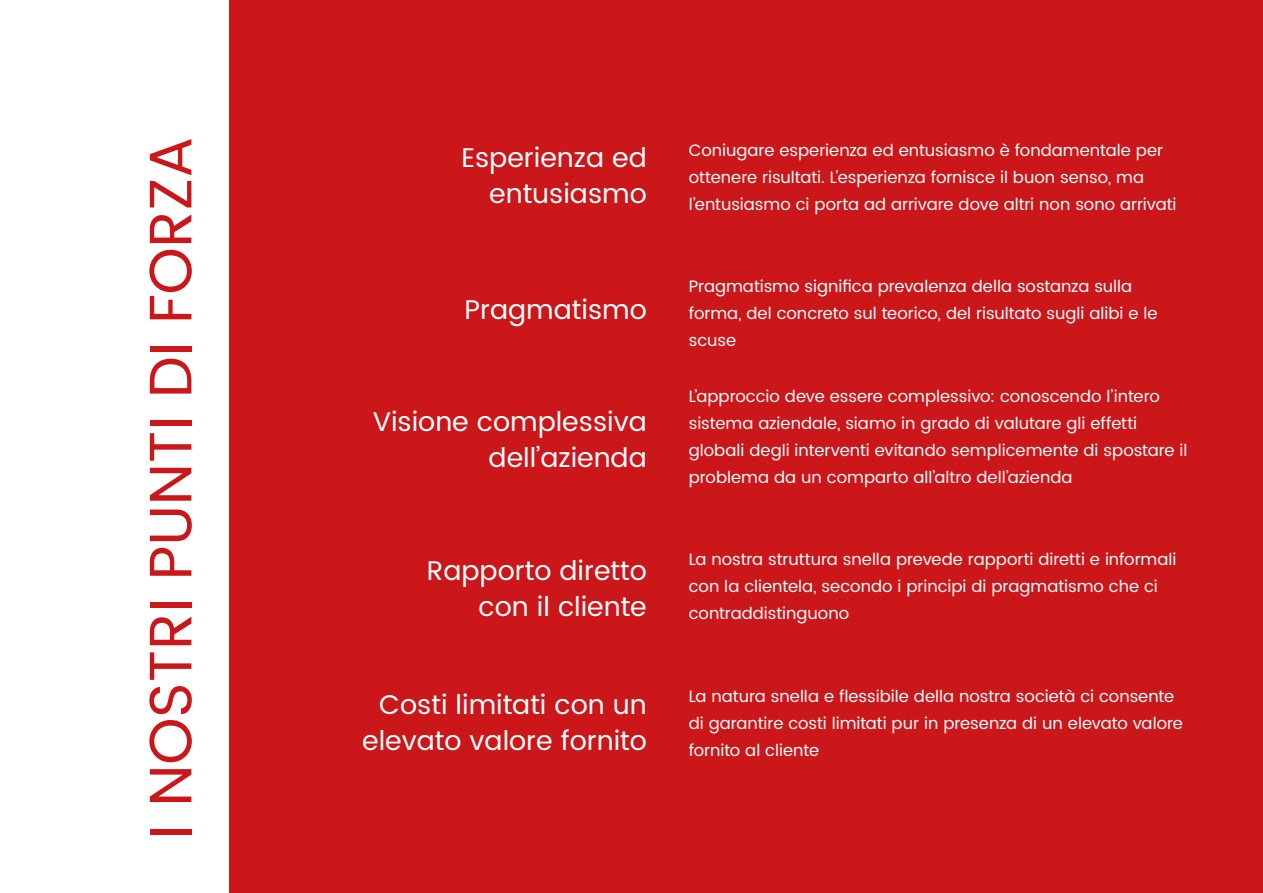
<style>
.page{position:relative;width:1263px;height:893px;background:#fff}
.page>*{position:absolute;margin:0;border:0;box-sizing:border-box;transform-origin:0 0}
.t1{font:60px "Poppins";color:#cb161a}
.t2{font:27px/36px "Poppins";color:#fff;text-align:right}
.t3{font:16.5px/27px "Poppins";color:#fff}
</style>
<div class="page">
<div style="left:229px;top:0;width:1034px;height:893px;background:#cb161a"></div>
<h1 class="t1" style="left:127px;top:839px;width:704px;rotate:-90deg">I NOSTRI PUNTI DI FORZA</h1>
<h2 class="t2" style="left:461px;top:141px;width:187px">Esperienza ed entusiasmo</h2>
<h2 class="t2" style="left:465px;top:292px;width:184px">Pragmatismo</h2>
<h2 class="t2" style="left:373px;top:405px;width:276px">Visione complessiva dell’azienda</h2>
<p class="t3" style="left:689px;top:137px;width:489px">Coniugare esperienza ed entusiasmo è fondamentale per ottenere risultati. L’esperienza fornisce il buon senso, ma l’entusiasmo ci porta ad arrivare dove altri non sono arrivati</p>
<p class="t3" style="left:689px;top:273px;width:470px">Pragmatismo significa prevalenza della sostanza sulla forma, del concreto sul teorico, del risultato sugli alibi e le scuse</p>
<p class="t3" style="left:689px;top:383px;width:500px">L’approccio deve essere complessivo: conoscendo l’intero sistema aziendale, siamo in grado di valutare gli effetti globali degli interventi evitando semplicemente di spostare il problema da un comparto all’altro dell’azienda</p>
<h2 class="t2" style="left:427px;top:553px;width:221px">Rapporto diretto con il cliente</h2>
<p class="t3" style="left:689px;top:546px;width:489px">La nostra struttura snella prevede rapporti diretti e informali con la clientela, secondo i principi di pragmatismo che ci contraddistinguono</p>
<h2 class="t2" style="left:362px;top:688px;width:286px">Costi limitati con un elevato valore fornito</h2>
<p class="t3" style="left:689px;top:683px;width:496px">La natura snella e flessibile della nostra società ci consente di garantire costi limitati pur in presenza di un elevato valore fornito al cliente</p>
</div>
